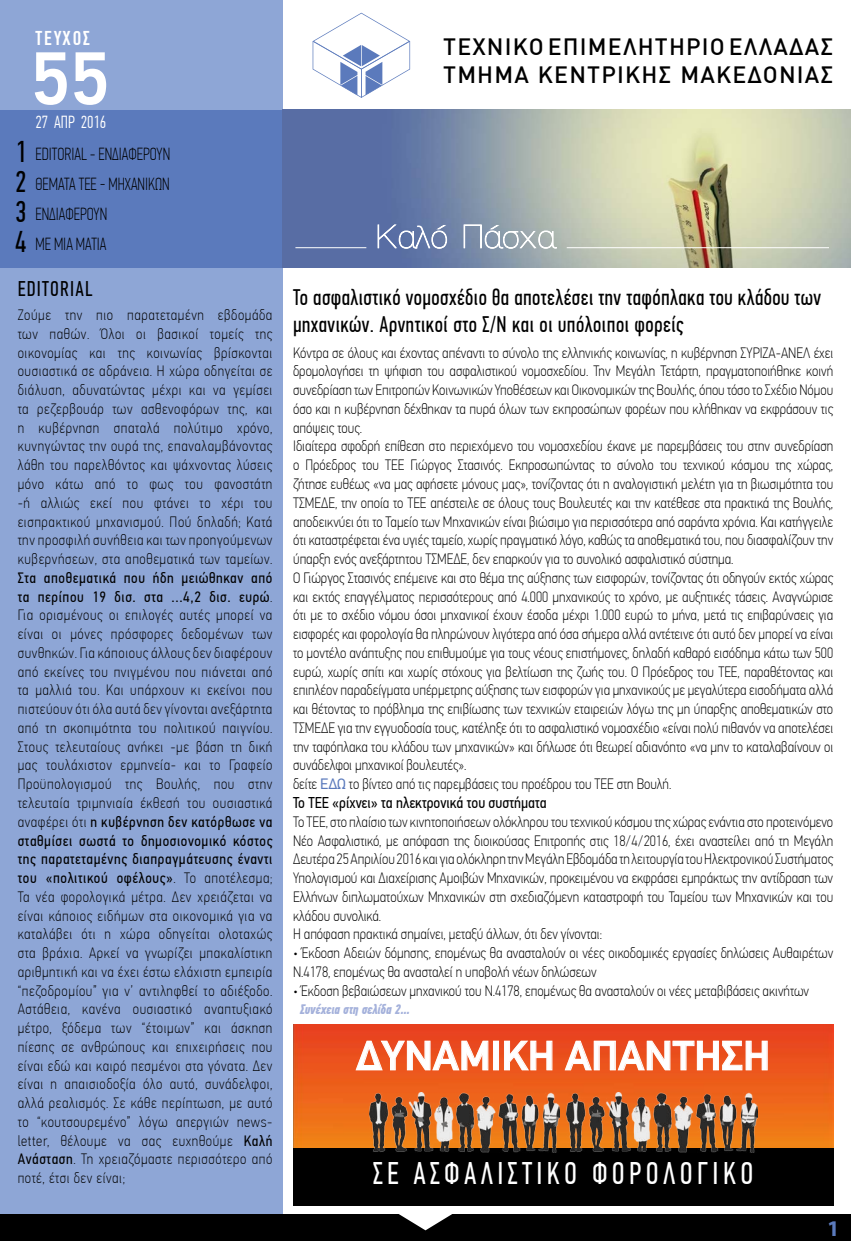
<style>
.page{position:relative;width:851px;height:1241px;background:#fff}
.page>*{position:absolute;margin:0;border:0;box-sizing:border-box;transform-origin:0 0}
.t1{font:500 75px "PF Din Text Pro";color:#fff}
.t2{font:500 41.25px "PF Din Text Pro";color:#fff}
.t3{font:31.25px "PF Din Text Comp Pro";letter-spacing:.14em;color:#fff}
.t4{font:30px/29.9px "PF Din Text Comp Pro";color:#000;text-align:justify}
.t5{font:500 23.12px/27.8px "DIN Greek";letter-spacing:.05em;color:#000}
.t6{font:22.5px/27px "PF Din Text Comp Pro";letter-spacing:.02em;color:#000}
.t7{font:700 22.5px "Myriad Pro";color:#5b7abc}
.t8{font:21.25px "PF Din Text Comp Pro";letter-spacing:.055em;color:#000}
.t9{font:500 20px "PF Din Text Comp Pro";letter-spacing:.1em;color:#fff}
.t10{font:100 17.5px/30px "PF Din Text Comp Pro";color:#000}
.t11{font:300 17.5px "PF Din Text Comp Pro";color:#fff}
.t12{font:15.62px "PF Din Text Cond Pro";color:#000}
.t13{font:100 15px/18.8px "PF Din Text Cond Pro";color:#000}
.t14{font:italic 700 13.75px "PF Din Text Comp Pro";letter-spacing:-.01em;color:#a4b1db}
.s1{font-weight:400}
.s2{font-family:"PF Din Text Pro";font-weight:400;color:#5b7abc}
</style>
<div class="page">
<div style="left:0;top:0;width:282px;height:1240px;background:#8ea6d6"></div>
<div style="left:0;top:110px;width:850px;height:157px;background:#5b7abc"></div>
<div style="left:0;top:1214px;width:850px;height:26px;background:#000"></div>
<svg style="left:312px;top:13px;width:98px;height:85px"></svg>
<svg style="left:399px;top:1214px;width:53px;height:16px"></svg>
<img style="left:282px;top:110px;width:568px;height:157px">
<img style="left:293px;top:1024px;width:540px;height:124px">
<div style="left:293px;top:1148px;width:540px;height:57px;background:#000"></div>
<img style="left:369px;top:1092px;width:190px;height:60px">
<img style="left:566px;top:1092px;width:190px;height:60px">
<svg style="left:356px;top:1040px;width:132px;height:29px;background:#ed6b43"></svg>
<div style="left:493px;top:1040px;width:5px;height:29px;border:1px solid #fff"></div>
<svg style="left:504px;top:1040px;width:48px;height:30px"></svg>
<svg style="left:565px;top:1040px;width:202px;height:29px;background:#ed6b42"></svg>
<svg style="left:378px;top:224px;width:69px;height:24px;background:#7f90b7"></svg>
<svg style="left:464px;top:224px;width:92px;height:24px;background:#a7b3bc"></svg>
<hr style="left:295px;top:247px;width:71px;height:1px;background:#fff">
<hr style="left:566px;top:247px;width:262px;height:1px;background:#fff">
<h3 class="t9" style="left:35px;top:27px;width:56px">ΤΕΥΧΟΣ</h3>
<h1 class="t1" style="left:31px;top:34px;width:80px">55</h1>
<p class="t11" style="left:35px;top:112px;width:72px">27 ΑΠΡ 2016</p>
<h3 class="t4" style="left:15px;top:137px;width:13px">1<br>2<br>3<br>4</h3>
<p class="t10" style="left:35px;top:139px;width:136px">EDITORIAL - ΕΝΔΙΑΦΕΡΟΥΝ<br>Θέματα τεε - μηχανι κων<br>ΕΝΔΙΑΦΕΡΟΥΝ<br>ME MIA MATIA</p>
<h3 class="t8" style="left:18px;top:276px;width:76px">EDITORIAL</h3>
<p class="t13" style="left:18px;top:305px;width:256px;text-align:justify">Ζούμε την πιο παρατεταμένη εβδομάδα των παθών. Όλοι οι βασικοί τομείς της οικονομίας και της κοινωνίας βρίσκονται ουσιαστικά σε αδράνεια. Η χώρα οδηγείται σε διάλυση, αδυνατώντας μέχρι και να γεμίσει τα ρεζερβουάρ των ασθενοφόρων της, και η κυβέρνηση σπαταλά πολύτιμο χρόνο, κυνηγώντας την ουρά της, επαναλαμβάνοντας λάθη του παρελθόντος και ψάχνοντας λύσεις μόνο κάτω από το φως του φανοστάτη -ή αλλιώς εκεί που φτάνει το χέρι του εισπρακτικού μηχανισμού. Πού δηλαδή; Κατά την προσφιλή συνήθεια και των προηγούμενων κυβερνήσεων, στα αποθεματικά των ταμείων.</p>
<p class="t13" style="left:18px;top:568px;width:256px;text-align:justify"><span class="s1">Στα αποθεματικά που ήδη μειώθηκαν από τα περίπου 19 δισ. στα ...4,2 δισ. ευρώ</span>.<br>Για ορισμένους οι επιλογές αυτές μπορεί να είναι οι μόνες πρόσφορες δεδομένων των συνθηκών. Για κάποιους άλλους δεν διαφέρουν από εκείνες του πνιγμένου που πιάνεται από τα μαλλιά του. Και υπάρχουν κι εκείνοι που πιστεύουν ότι όλα αυτά δεν γίνονται ανεξάρτητα από τη σκοπιμότητα του πολιτικού παιγνίου.<br>Στους τελευταίους ανήκει -με βάση τη δική μας τουλάχιστον ερμηνεία- και το Γραφείο Προϋπολογισμού της Βουλής, που στην τελευταία τριμηνιαία έκθεσή του ουσιαστικά αναφέρει ότι <span class="s1">η κυβέρνηση δεν κατόρθωσε να σταθμίσει σωστά το δημοσιονομικό κόστος της παρατεταμένης διαπραγμάτευσης έναντι του «πολιτικού οφέλους»</span>. Το αποτέλεσμα; Τα νέα φορολογικά μέτρα. Δεν χρειάζεται να είναι κάποιος ειδήμων στα οικονομικά για να καταλάβει ότι η χώρα οδηγείται ολοταχώς στα βράχια. Αρκεί να γνωρίζει μπακαλίστικη αριθμητική και να έχει έστω ελάχιστη εμπειρία “πεζοδρομίου” για ν’ αντιληφθεί το αδιέξοδο.<br>Αστάθεια, κανένα ουσιαστικό αναπτυξιακό μέτρο, ξόδεμα των “έτοιμων” και άσκηση πίεσης σε ανθρώπους και επιχειρήσεις που είναι εδώ και καιρό πεσμένοι στα γόνατα. Δεν είναι η απαισιοδοξία όλο αυτό, συνάδελφοι, αλλά ρεαλισμός. Σε κάθε περίπτωση, με αυτό το “κουτσουρεμένο” λόγω απεργιών news&shy;letter, θέλουμε να σας ευχηθούμε <span class="s1">Καλή Ανάσταση</span>. Τη χρειαζόμαστε περισσότερο από ποτέ, έτσι δεν είναι;</p>
<h3 class="t5" style="left:443px;top:33px;width:391px">ΤΕΧΝΙΚΟ ΕΠΙΜΕΛΗΤΗΡΙΟ ΕΛΛΑΔΑΣ<br>ΤΜΗΜΑ ΚΕΝΤΡΙΚΗΣ ΜΑΚΕΔΟΝΙΑΣ</h3>
<h3 class="t6" style="left:293px;top:284px;width:529px">Το ασφαλιστικό νομοσχέδιο θα αποτελέσει την ταφόπλακα του κλάδου των μηχανικών. Αρνητικοί στο Σ/Ν και οι υπόλοιποι φορείς</h3>
<p class="t13" style="left:293px;top:343px;width:541px">Κόντρα σε όλους και έχοντας απέναντι το σύνολο της ελληνικής κοινωνίας, η κυβέρνηση ΣΥΡΙΖΑ-ΑΝΕΛ έχει δρομολογήσει τη ψήφιση του ασφαλιστικού νομοσχεδίου. Την Μεγάλη Τετάρτη, πραγματοποιήθηκε κοινή συνεδρίαση των Επιτροπών Κοινωνικών Υποθέσεων και Οικονομικών της Βουλής, όπου τόσο το Σχέδιο Νόμου όσο και η κυβέρνηση δέχθηκαν τα πυρά όλων των εκπροσώπων φορέων που κλήθηκαν να εκφράσουν τις απόψεις τους.<br>Ιδιαίτερα σφοδρή επίθεση στο περιεχόμενο του νομοσχεδίου έκανε με παρεμβάσεις του στην συνεδρίαση ο Πρόεδρος του ΤΕΕ Γιώργος Στασινός. Εκπροσωπώντας το σύνολο του τεχνικού κόσμου της χώρας, ζήτησε ευθέως «να μας αφήσετε μόνους μας», τονίζοντας ότι η αναλογιστική μελέτη για τη βιωσιμότητα του ΤΣΜΕΔΕ, την οποία το ΤΕΕ απέστειλε σε όλους τους Βουλευτές και την κατέθεσε στα πρακτικά της Βουλής, αποδεικνύει ότι το Ταμείο των Μηχανικών είναι βιώσιμο για περισσότερα από σαράντα χρόνια. Και κατήγγειλε ότι καταστρέφεται ένα υγιές ταμείο, χωρίς πραγματικό λόγο, καθώς τα αποθεματικά του, που διασφαλίζουν την ύπαρξη ενός ανεξάρτητου ΤΣΜΕΔΕ, δεν επαρκούν για το συνολικό ασφαλιστικό σύστημα.<br>Ο Γιώργος Στασινός επέμεινε και στο θέμα της αύξησης των εισφορών, τονίζοντας ότι οδηγούν εκτός χώρας και εκτός επαγγέλματος περισσότερους από 4.000 μηχανικούς το χρόνο, με αυξητικές τάσεις. Αναγνώρισε ότι με το σχέδιο νόμου όσοι μηχανικοί έχουν έσοδα μέχρι 1.000 ευρώ το μήνα, μετά τις επιβαρύνσεις για εισφορές και φορολογία θα πληρώνουν λιγότερα από όσα σήμερα αλλά αντέτεινε ότι αυτό δεν μπορεί να είναι το μοντέλο ανάπτυξης που επιθυμούμε για τους νέους επιστήμονες, δηλαδή καθαρό εισόδημα κάτω των 500 ευρώ, χωρίς σπίτι και χωρίς στόχους για βελτίωση της ζωής του. Ο Πρόεδρος του ΤΕΕ, παραθέτοντας και επιπλέον παραδείγματα υπέρμετρης αύξησης των εισφορών για μηχανικούς με μεγαλύτερα εισοδήματα αλλά και θέτοντας το πρόβλημα της επιβίωσης των τεχνικών εταιρειών λόγω της μη ύπαρξης αποθεματικών στο ΤΣΜΕΔΕ για την εγγυοδοσία τους, κατέληξε ότι το ασφαλιστικό νομοσχέδιο «είναι πολύ πιθανόν να αποτελέσει την ταφόπλακα του κλάδου των μηχανικών» και δήλωσε ότι θεωρεί αδιανόητο «να μην το καταλαβαίνουν οι συνάδελφοι μηχανικοί βουλευτές».<br>δείτε <span class="s2">ΕΔΩ</span> το βίντεο από τις παρεμβάσεις του προέδρου του ΤΕΕ στη Βουλή.</p>
<p class="t12" style="left:293px;top:793px;width:255px">Το ΤΕΕ «ρίχνει» τα ηλεκτρονικά του συστήματα</p>
<p class="t13" style="left:293px;top:812px;width:541px">Το ΤΕΕ, στο πλαίσιο των κινητοποιήσεων ολόκληρου του τεχνικού κόσμου της χώρας ενάντια στο προτεινόμενο Νέο Ασφαλιστικό, με απόφαση της διοικούσας Επιτροπής στις 18/4/2016, έχει αναστείλει από τη Μεγάλη Δευτέρα 25 Απριλίου 2016 και για ολόκληρη την Μεγάλη Εβδομάδα τη λειτουργία του Ηλεκτρονικού Συστήματος Υπολογισμού και Διαχείρισης Αμοιβών Μηχανικών, προκειμένου να εκφράσει εμπράκτως την αντίδραση των Ελλήνων διπλωματούχων Μηχανικών στη σχεδιαζόμενη καταστροφή του Ταμείου των Μηχανικών και του κλάδου συνολικά.<br>Η απόφαση πρακτικά σημαίνει, μεταξύ άλλων, ότι δεν γίνονται:</p>
<p class="t13" style="left:293px;top:943px;width:541px">• Έκδοση Αδειών δόμησης, επομένως θα ανασταλούν οι νέες οικοδομικές εργασίες δηλώσεις Αυθαιρέτων<br>Ν.4178, επομένως θα ανασταλεί η υποβολή νέων δηλώσεων</p>
<p class="t13" style="left:293px;top:980px;width:517px">• Έκδοση βεβαιώσεων μηχανικού του Ν.4178, επομένως θα ανασταλούν οι νέες μεταβιβάσεις ακινήτων</p>
<p class="t14" style="left:300px;top:1000px;width:111px">Συνέχεια στη σελίδα 2...</p>
<h2 class="t2" style="left:356px;top:1030px;width:415px">ΔΥΝΑΜΙΚΗ ΑΠΑΝΤΗΣΗ</h2>
<h3 class="t3" style="left:373px;top:1154px;width:381px">ΣΕ ΑΣΦΑΛΙΣΤΙΚΟ ΦΟΡΟΛΟΓΙΚΟ</h3>
<h3 class="t7" style="left:826px;top:1213px;width:14px">1</h3>
</div>
